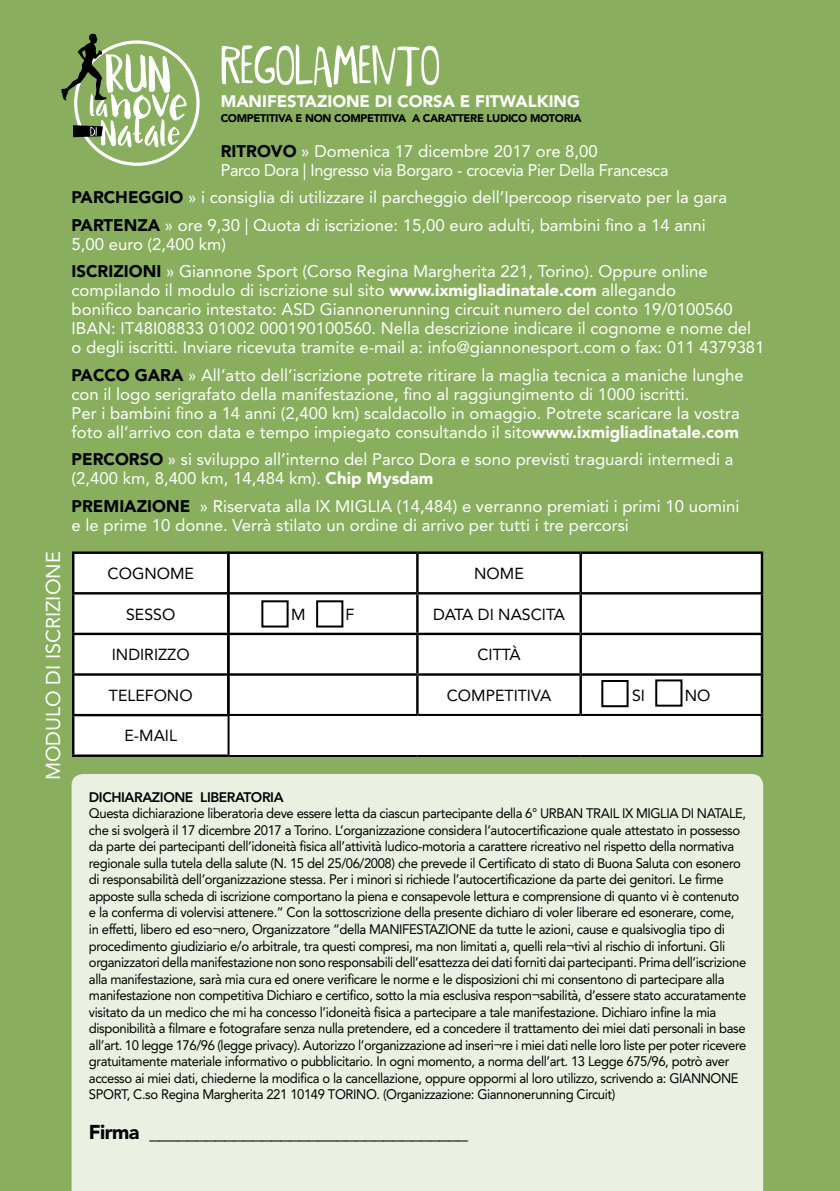
<style>
.page{position:relative;width:840px;height:1191px;background:#fff}
.page>*{position:absolute;margin:0;border:0;box-sizing:border-box;transform-origin:0 0}
.t1{font:88.2px "Crazy Cat Lady";color:#fff}
.t2{font:900 19.8px "Avenir LT Std";letter-spacing:-.03em;color:#000}
.t3{font:19.8px "Avenir LT Std";color:#fff}
.t4{font:16.8px/19px "Avenir LT Std";color:#fff}
.t5{font:16.8px/19px "Avenir LT Std";letter-spacing:-.02em;color:#fff}
.t6{font:900 16.6px "Avenir LT Std";color:#fff}
.t7{font:16px "Avenir LT Std";color:#000}
.t8{font:13.8px/16.6px "Avenir LT Std";letter-spacing:-.03em;color:#000;scale:.95 1}
.t9{font:800 13.8px "Avenir LT Std";letter-spacing:-.03em;color:#000}
.t10{font:900 11px "Avenir LT Std";letter-spacing:-.03em;color:#000}
.s1{font-weight:900;color:#000}
.s2{font-weight:900}
</style>
<div class="page">
<div style="left:0;top:0;width:839px;height:1191px;background:#89af5e"></div>
<svg style="left:61px;top:34px;width:126px;height:113px"></svg>
<div style="left:72px;top:774px;width:690px;height:417px;background:#eaf1e3"></div>
<div style="left:74px;top:554px;width:686px;height:200px;background:#fff"></div>
<hr style="left:72px;top:551px;width:156px;height:3px;background:#000">
<hr style="left:72px;top:554px;width:2px;height:38px;background:#000">
<hr style="left:228px;top:551px;width:189px;height:3px;background:#000">
<hr style="left:417px;top:551px;width:163px;height:3px;background:#000">
<hr style="left:416px;top:554px;width:2px;height:38px;background:#000">
<hr style="left:580px;top:551px;width:182px;height:3px;background:#000">
<hr style="left:579px;top:554px;width:2px;height:38px;background:#000">
<hr style="left:760px;top:554px;width:2px;height:38px;background:#000">
<hr style="left:72px;top:592px;width:156px;height:2px;background:#000">
<hr style="left:72px;top:594px;width:2px;height:38px;background:#000">
<hr style="left:228px;top:592px;width:189px;height:2px;background:#000">
<hr style="left:417px;top:592px;width:163px;height:2px;background:#000">
<hr style="left:416px;top:594px;width:2px;height:38px;background:#000">
<hr style="left:580px;top:592px;width:182px;height:2px;background:#000">
<hr style="left:579px;top:594px;width:2px;height:38px;background:#000">
<hr style="left:760px;top:594px;width:2px;height:38px;background:#000">
<hr style="left:72px;top:632px;width:156px;height:3px;background:#000">
<hr style="left:72px;top:635px;width:2px;height:38px;background:#000">
<hr style="left:228px;top:632px;width:189px;height:3px;background:#000">
<hr style="left:417px;top:632px;width:163px;height:3px;background:#000">
<hr style="left:416px;top:635px;width:2px;height:38px;background:#000">
<hr style="left:580px;top:632px;width:182px;height:3px;background:#000">
<hr style="left:579px;top:635px;width:2px;height:38px;background:#000">
<hr style="left:760px;top:635px;width:2px;height:38px;background:#000">
<hr style="left:72px;top:673px;width:156px;height:2px;background:#000">
<hr style="left:72px;top:675px;width:2px;height:39px;background:#000">
<hr style="left:228px;top:673px;width:189px;height:2px;background:#000">
<hr style="left:417px;top:673px;width:163px;height:2px;background:#000">
<hr style="left:416px;top:675px;width:2px;height:39px;background:#000">
<hr style="left:580px;top:673px;width:182px;height:2px;background:#000">
<hr style="left:579px;top:675px;width:2px;height:39px;background:#000">
<hr style="left:760px;top:675px;width:2px;height:39px;background:#000">
<hr style="left:72px;top:714px;width:156px;height:2px;background:#000">
<hr style="left:72px;top:716px;width:2px;height:38px;background:#000">
<hr style="left:228px;top:714px;width:189px;height:2px;background:#000">
<hr style="left:417px;top:714px;width:163px;height:2px;background:#000">
<hr style="left:580px;top:714px;width:182px;height:2px;background:#000">
<hr style="left:760px;top:716px;width:2px;height:38px;background:#000">
<hr style="left:72px;top:754px;width:156px;height:3px;background:#000">
<hr style="left:228px;top:754px;width:189px;height:3px;background:#000">
<hr style="left:417px;top:754px;width:163px;height:3px;background:#000">
<hr style="left:580px;top:754px;width:182px;height:3px;background:#000">
<div style="left:229px;top:716px;width:530px;height:39px;background:#fff"></div>
<hr style="left:227px;top:551px;width:2px;height:205px;background:#000">
<div style="left:261px;top:600px;width:27px;height:27px;border:2px solid #000"></div>
<div style="left:601px;top:680px;width:27px;height:27px;border:2px solid #000"></div>
<div style="left:316px;top:600px;width:27px;height:27px;border:2px solid #000"></div>
<div style="left:655px;top:679px;width:27px;height:27px;border:2px solid #000"></div>
<h2 class="t3" style="left:42px;top:780px;width:230px;rotate:-90deg">MODULO DI ISCRIZIONE</h2>
<h1 class="t1" style="left:221px;top:22px;width:220px">regolamento</h1>
<p class="t6" style="left:221px;top:91px;width:360px">MANIFESTAZIONE DI CORSA E FITWALKING</p>
<p class="t10" style="left:221px;top:112px;width:362px">COMPETITIVA E NON COMPETITIVA A CARATTERE LUDICO MOTORIA</p>
<p class="t5" style="left:221px;top:141px;width:449px"><span class="s1">RITROVO</span> » Domenica 17 dicembre 2017 ore 8,00<br>Parco Dora | Ingresso via Borgaro - crocevia Pier Della Francesca</p>
<p class="t4" style="left:72px;top:184px;width:656px;line-height:27.6px"><span class="s1">PARCHEGGIO</span> » i consiglia di utilizzare il parcheggio dell’Ipercoop riservato per la gara<br><span class="s1">PARTENZA</span> » ore 9,30 | Quota di iscrizione: 15,00 euro adulti, bambini fino a 14 anni</p>
<p class="t4" style="left:72px;top:230px;width:637px;line-height:27.6px">5,00 euro (2,400 km)<br><span class="s1">ISCRIZIONI</span> » Giannone Sport (Corso Regina Margherita 221, Torino). Oppure online</p>
<p class="t4" style="left:72px;top:281px;width:694px">compilando il modulo di iscrizione sul sito <span class="s2">www.ixmigliadinatale.com</span> allegando<br>bonifico bancario intestato: ASD Giannonerunning circuit numero del conto 19/0100560<br>IBAN: IT48I08833 01002 000190100560. Nella descrizione indicare il cognome e nome del o degli iscritti. Inviare ricevuta tramite e-mail a: info@giannonesport.com o fax: 011 4379381</p>
<p class="t4" style="left:72px;top:365px;width:673px"><span class="s1">PACCO GARA</span> » All’atto dell’iscrizione potrete ritirare la maglia tecnica a maniche lunghe con il logo serigrafato della manifestazione, fino al raggiungimento di 1000 iscritti.<br>Per i bambini fino a 14 anni (2,400 km) scaldacollo in omaggio. Potrete scaricare la vostra foto all’arrivo con data e tempo impiegato consultando il sito<span class="s2">www.ixmigliadinatale.com</span></p>
<p class="t4" style="left:72px;top:450px;width:663px"><span class="s1">PERCORSO</span> » si sviluppo all’interno del Parco Dora e sono previsti traguardi intermedi a (2,400 km, 8,400 km, 14,484 km). <span class="s2">Chip Mysdam</span></p>
<p class="t4" style="left:72px;top:496px;width:669px"><span class="s1">PREMIAZIONE</span> » Riservata alla IX MIGLIA (14,484) e verranno premiati i primi 10 uomini e le prime 10 donne. Verrà stilato un ordine di arrivo per tutti i tre percorsi</p>
<p class="t7" style="left:107px;top:564px;width:88px">COGNOME</p>
<p class="t7" style="left:474px;top:564px;width:51px">NOME</p>
<p class="t7" style="left:126px;top:605px;width:51px">SESSO</p>
<p class="t7" style="left:291px;top:605px;width:16px">M</p>
<p class="t7" style="left:345px;top:605px;width:10px">F</p>
<p class="t7" style="left:433px;top:605px;width:133px">DATA DI NASCITA</p>
<p class="t7" style="left:112px;top:645px;width:79px">INDIRIZZO</p>
<p class="t7" style="left:477px;top:645px;width:45px">CITTÀ</p>
<p class="t7" style="left:109px;top:686px;width:85px">TELEFONO</p>
<p class="t7" style="left:446px;top:686px;width:106px">COMPETITIVA</p>
<p class="t7" style="left:631px;top:686px;width:14px">SI</p>
<p class="t7" style="left:684px;top:686px;width:27px">NO</p>
<p class="t7" style="left:124px;top:726px;width:54px">E-MAIL</p>
<p class="t9" style="left:89px;top:789px;width:196px">DICHIARAZIONE LIBERATORIA</p>
<p class="t8" style="left:89px;top:805px;width:693px">Questa dichiarazione liberatoria deve essere letta da ciascun partecipante della 6° URBAN TRAIL IX MIGLIA DI NATALE, che si svolgerà il 17 dicembre 2017 a Torino. L’organizzazione considera l’autocertificazione quale attestato in possesso da parte dei partecipanti dell’idoneità fisica all’attività ludico-motoria a carattere ricreativo nel rispetto della normativa regionale sulla tutela della salute (N. 15 del 25/06/2008) che prevede il Certificato di stato di Buona Saluta con esonero di responsabilità dell’organizzazione stessa. Per i minori si richiede l’autocertificazione da parte dei genitori. Le firme apposte sulla scheda di iscrizione comportano la piena e consapevole lettura e comprensione di quanto vi è contenuto e la conferma di volervisi attenere.” Con la sottoscrizione della presente dichiaro di voler liberare ed esonerare, come, in effetti, libero ed eso¬nero, Organizzatore “della MANIFESTAZIONE da tutte le azioni, cause e qualsivoglia tipo di procedimento giudiziario e/o arbitrale, tra questi compresi, ma non limitati a, quelli rela¬tivi al rischio di infortuni. Gli organizzatori della manifestazione non sono responsabili dell’esattezza dei dati forniti dai partecipanti. Prima dell’iscrizione alla manifestazione, sarà mia cura ed onere verificare le norme e le disposizioni chi mi consentono di partecipare alla manifestazione non competitiva Dichiaro e certifico, sotto la mia esclusiva respon¬sabilità, d’essere stato accuratamente visitato da un medico che mi ha concesso l’idoneità fisica a partecipare a tale manifestazione. Dichiaro infine la mia disponibilità a filmare e fotografare senza nulla pretendere, ed a concedere il trattamento dei miei dati personali in base all’art. 10 legge 176/96 (legge privacy). Autorizzo l’organizzazione ad inseri¬re i miei dati nelle loro liste per poter ricevere gratuitamente materiale informativo o pubblicitario. In ogni momento, a norma dell’art. 13 Legge 675/96, potrò aver accesso ai miei dati, chiederne la modifica o la cancellazione, oppure oppormi al loro utilizzo, scrivendo a: GIANNONE SPORT, C.so Regina Margherita 221 10149 TORINO. (Organizzazione: Giannonerunning Circuit)</p>
<h2 class="t2" style="left:89px;top:1120px;width:380px">Firma __________________________________</h2>
</div>
